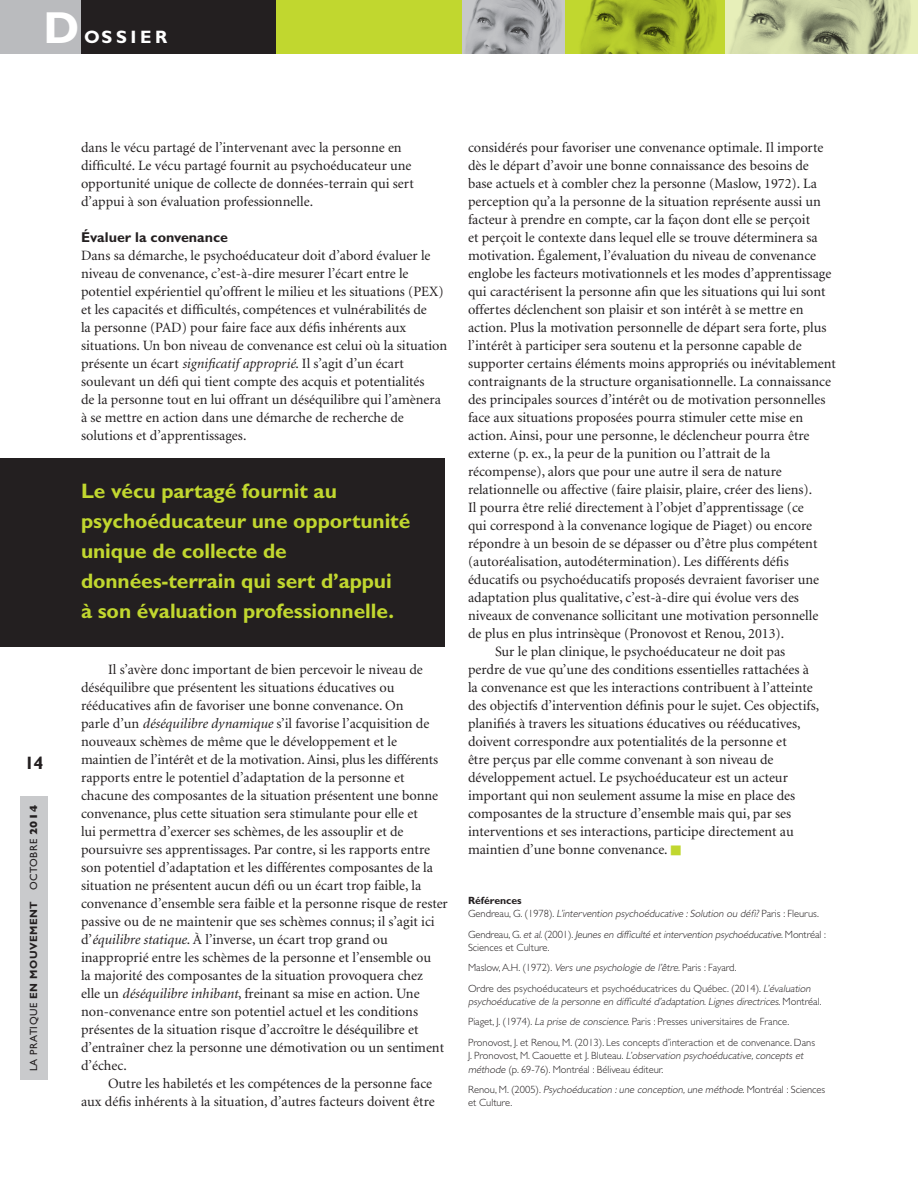
<style>
.page{position:relative;width:918px;height:1188px;background:#fff}
.page>*{position:absolute;margin:0;border:0;box-sizing:border-box;transform-origin:0 0}
.t1{font:700 45px "Gill Sans";color:#fff}
.t2{font:700 21px/30px "Gill Sans";letter-spacing:-.005em;color:#c1d72f}
.t3{font:700 18px "Gill Sans";letter-spacing:.2em;color:#fff}
.t4{font:700 18px "Gill Sans";color:#231f20}
.t5{font:14.25px/18px "Minion";color:#231f20}
.t6{font:700 14.25px "Gill Sans";color:#231f20}
.t7{font:italic 300 10.5px/13.5px "Gill Sans";color:#231f20}
.t8{font:300 10.5px/13.5px "Gill Sans";color:#231f20}
.t9{font:10.5px "Gill Sans";letter-spacing:.05em;color:#231f20}
.t10{font:700 10.5px "Gill Sans";color:#231f20}
.s1{font-weight:700}
.s2{font-weight:800}
.s3{font-style:italic}
.s4{font-family:"Universal Newswith Comm Pi";font-size:19.5px;color:#c1d72f}
.s5{font-style:normal}
</style>
<div class="page">
<div style="left:0;top:0;width:918px;height:54px;background:#c1d72f"></div>
<img style="left:580px;top:0;width:136px;height:53px">
<svg style="left:726px;top:0;width:192px;height:54px;background:#bac297"></svg>
<img style="left:462px;top:0;width:103px;height:54px">
<div style="left:20px;top:796px;width:27px;height:284px;background:#c9cacc"></div>
<div style="left:0;top:0;width:81px;height:54px;background:#babbbe"></div>
<div style="left:81px;top:0;width:194px;height:54px;background:#231f20"></div>
<div style="left:0;top:458px;width:445px;height:189px;background:#231f20"></div>
<p class="t1" style="left:43px;top:1px;width:38px">D</p>
<p class="t3" style="left:84px;top:26px;width:85px">OSSIER</p>
<p class="t4" style="left:24px;top:753px;width:20px">14</p>
<p class="t9" style="left:28px;top:1071px;width:268px;rotate:-90deg">LA PRATIQUE <span class="s1">EN MOUVEMENT</span> OCTOBRE <span class="s2">2014</span></p>
<p class="t5" style="left:81px;top:139px;width:322px">dans le vécu partagé de l’intervenant avec la personne en</p>
<p class="t5" style="left:81px;top:157px;width:332px">difficulté. Le vécu partagé fournit au psychoéducateur une</p>
<p class="t5" style="left:81px;top:175px;width:334px">opportunité unique de collecte de données-terrain qui sert d’appui à son évaluation professionnelle.</p>
<p class="t6" style="left:81px;top:229px;width:149px">Évaluer la convenance</p>
<p class="t5" style="left:81px;top:247px;width:351px">Dans sa démarche, le psychoéducateur doit d’abord évaluer le niveau de convenance, c’est-à-dire mesurer l’écart entre le</p>
<p class="t5" style="left:81px;top:283px;width:364px">potentiel expérientiel qu’offrent le milieu et les situations (PEX)</p>
<p class="t5" style="left:81px;top:301px;width:347px">et les capacités et difficultés, compétences et vulnérabilités de</p>
<p class="t5" style="left:81px;top:319px;width:327px">la personne (PAD) pour faire face aux défis inhérents aux</p>
<p class="t5" style="left:81px;top:337px;width:368px">situations. Un bon niveau de convenance est celui où la situation</p>
<p class="t5" style="left:81px;top:355px;width:324px">présente un écart <span class="s3">significatif approprié</span>. Il s’agit d’un écart</p>
<p class="t5" style="left:81px;top:373px;width:345px">soulevant un défi qui tient compte des acquis et potentialités</p>
<p class="t5" style="left:81px;top:391px;width:362px">de la personne tout en lui offrant un déséquilibre qui l’amènera à se mettre en action dans une démarche de recherche de</p>
<p class="t5" style="left:81px;top:427px;width:167px">solutions et d’apprentissages.</p>
<p class="t2" style="left:81px;top:476px;width:257px">Le vécu partagé fournit au</p>
<p class="t2" style="left:81px;top:506px;width:331px">psychoéducateur une opportunité unique de collecte de</p>
<p class="t2" style="left:81px;top:566px;width:312px">données-terrain qui sert d’appui</p>
<p class="t2" style="left:81px;top:596px;width:315px">à son évaluation professionnelle.</p>
<p class="t5" style="left:108px;top:661px;width:316px">Il s’avère donc important de bien percevoir le niveau de</p>
<p class="t5" style="left:81px;top:679px;width:315px">déséquilibre que présentent les situations éducatives ou</p>
<p class="t5" style="left:81px;top:697px;width:324px">rééducatives afin de favoriser une bonne convenance. On</p>
<p class="t5" style="left:81px;top:715px;width:350px">parle d’un <span class="s3">déséquilibre dynamique</span> s’il favorise l’acquisition de nouveaux schèmes de même que le développement et le</p>
<p class="t5" style="left:81px;top:751px;width:359px">maintien de l’intérêt et de la motivation. Ainsi, plus les différents</p>
<p class="t5" style="left:81px;top:769px;width:325px">rapports entre le potentiel d’adaptation de la personne et</p>
<p class="t5" style="left:81px;top:787px;width:359px">chacune des composantes de la situation présentent une bonne</p>
<p class="t5" style="left:81px;top:805px;width:338px">convenance, plus cette situation sera stimulante pour elle et</p>
<p class="t5" style="left:81px;top:823px;width:324px">lui permettra d’exercer ses schèmes, de les assouplir et de</p>
<p class="t5" style="left:81px;top:841px;width:368px">poursuivre ses apprentissages. Par contre, si les rapports entre son potentiel d’adaptation et les différentes composantes de la situation ne présentent aucun défi ou un écart trop faible, la convenance d’ensemble sera faible et la personne risque de rester passive ou de ne maintenir que ses schèmes connus; il s’agit ici d’<span class="s3">équilibre statique</span>. À l’inverse, un écart trop grand ou</p>
<p class="t5" style="left:81px;top:949px;width:352px">inapproprié entre les schèmes de la personne et l’ensemble ou</p>
<p class="t5" style="left:81px;top:967px;width:344px">la majorité des composantes de la situation provoquera chez</p>
<p class="t5" style="left:81px;top:985px;width:365px">elle un <span class="s3">déséquilibre inhibant</span>, freinant sa mise en action. Une non-convenance entre son potentiel actuel et les conditions présentes de la situation risque d’accroître le déséquilibre et d’entraîner chez la personne une démotivation ou un sentiment d’échec.</p>
<p class="t5" style="left:81px;top:1075px;width:355px;text-align:right">Outre les habiletés et les compétences de la personne face<br>aux défis inhérents à la situation, d’autres facteurs doivent être</p>
<p class="t5" style="left:468px;top:139px;width:357px">considérés pour favoriser une convenance optimale. Il importe dès le départ d’avoir une bonne connaissance des besoins de</p>
<p class="t5" style="left:468px;top:175px;width:365px">base actuels et à combler chez la personne (Maslow, 1972). La perception qu’a la personne de la situation représente aussi un facteur à prendre en compte, car la façon dont elle se perçoit<br>et perçoit le contexte dans lequel elle se trouve déterminera sa motivation. Également, l’évaluation du niveau de convenance englobe les facteurs motivationnels et les modes d’apprentissage qui caractérisent la personne afin que les situations qui lui sont offertes déclenchent son plaisir et son intérêt à se mettre en</p>
<p class="t5" style="left:468px;top:319px;width:360px">action. Plus la motivation personnelle de départ sera forte, plus l’intérêt à participer sera soutenu et la personne capable de</p>
<p class="t5" style="left:468px;top:355px;width:369px">supporter certains éléments moins appropriés ou inévitablement contraignants de la structure organisationnelle. La connaissance des principales sources d’intérêt ou de motivation personnelles face aux situations proposées pourra stimuler cette mise en action. Ainsi, pour une personne, le déclencheur pourra être externe (p. ex., la peur de la punition ou l’attrait de la</p>
<p class="t5" style="left:468px;top:463px;width:315px">récompense), alors que pour une autre il sera de nature</p>
<p class="t5" style="left:468px;top:481px;width:346px">relationnelle ou affective (faire plaisir, plaire, créer des liens).</p>
<p class="t5" style="left:468px;top:499px;width:337px">Il pourra être relié directement à l’objet d’apprentissage (ce</p>
<p class="t5" style="left:468px;top:517px;width:346px">qui correspond à la convenance logique de Piaget) ou encore</p>
<p class="t5" style="left:468px;top:535px;width:351px">répondre à un besoin de se dépasser ou d’être plus compétent</p>
<p class="t5" style="left:468px;top:553px;width:322px">(autoréalisation, autodétermination). Les différents défis</p>
<p class="t5" style="left:468px;top:571px;width:353px">éducatifs ou psychoéducatifs proposés devraient favoriser une adaptation plus qualitative, c’est-à-dire qui évolue vers des niveaux de convenance sollicitant une motivation personnelle</p>
<p class="t5" style="left:468px;top:625px;width:318px">de plus en plus intrinsèque (Pronovost et Renou, 2013).</p>
<p class="t5" style="left:495px;top:643px;width:292px">Sur le plan clinique, le psychoéducateur ne doit pas</p>
<p class="t5" style="left:468px;top:661px;width:343px">perdre de vue qu’une des conditions essentielles rattachées à</p>
<p class="t5" style="left:468px;top:679px;width:346px">la convenance est que les interactions contribuent à l’atteinte</p>
<p class="t5" style="left:468px;top:697px;width:353px">des objectifs d’intervention définis pour le sujet. Ces objectifs,</p>
<p class="t5" style="left:468px;top:715px;width:334px">planifiés à travers les situations éducatives ou rééducatives,</p>
<p class="t5" style="left:468px;top:733px;width:320px">doivent correspondre aux potentialités de la personne et</p>
<p class="t5" style="left:468px;top:751px;width:307px">être perçus par elle comme convenant à son niveau de</p>
<p class="t5" style="left:468px;top:769px;width:321px">développement actuel. Le psychoéducateur est un acteur</p>
<p class="t5" style="left:468px;top:787px;width:329px">important qui non seulement assume la mise en place des</p>
<p class="t5" style="left:468px;top:805px;width:325px">composantes de la structure d’ensemble mais qui, par ses</p>
<p class="t5" style="left:468px;top:823px;width:327px">interventions et ses interactions, participe directement au</p>
<p class="t5" style="left:468px;top:841px;width:215px">maintien d’une bonne convenance. <span class="s4">n</span></p>
<p class="t10" style="left:468px;top:894px;width:55px">Références</p>
<p class="t7" style="left:468px;top:907px;width:352px"><span class="s5">Gendreau, G. (1978).</span> L’interventionpsychoéducative:Solutionoudéfi?<span class="s5">Paris : Fleurus.</span></p>
<p class="t7" style="left:468px;top:927px;width:359px"><span class="s5">G e n d re a u , G .</span> et al<span class="s5">. (2 0 0 1 ) .</span> Jeunes en difficulté et intervention psychoéducative<span class="s5">. M o nt ré a l :<br>Sciences et Culture.</span></p>
<p class="t8" style="left:468px;top:961px;width:270px">Maslow,A.H. (1972). <span class="s3">Versunepsychologiedel’être</span>. Paris : Fayard.</p>
<p class="t7" style="left:468px;top:981px;width:355px"><span class="s5">Ordre des psychoéducateurs et psychoéducatrices du Québec. (2014).</span> L’évaluation psychoéducative de la personne en difficulté d’adaptation<span class="s5">.</span> Lignes directrices<span class="s5">. M o n t ré a l .</span></p>
<p class="t8" style="left:468px;top:1015px;width:323px">Piaget, J. (1974). <span class="s3">Laprisedeconscience</span>. Paris : Presses universitaires de France.</p>
<p class="t8" style="left:468px;top:1035px;width:349px">Pronovost, J. et Renou, M. (2013). Les concepts d’interaction et de convenance. Dans</p>
<p class="t7" style="left:468px;top:1049px;width:339px"><span class="s5">J. Pronovost, M. Caouette et J. Bluteau.</span> L’observationpsychoéducative,conceptset</p>
<p class="t8" style="left:468px;top:1062px;width:197px"><span class="s3">méthode</span>(p. 69-76). Montréal : Béliveau éditeur.</p>
<p class="t8" style="left:468px;top:1083px;width:359px">Renou, M. (2005). <span class="s3">Psychoéducation:uneconception,uneméthode</span>. Montréal : Sciences et Culture.</p>
</div>
